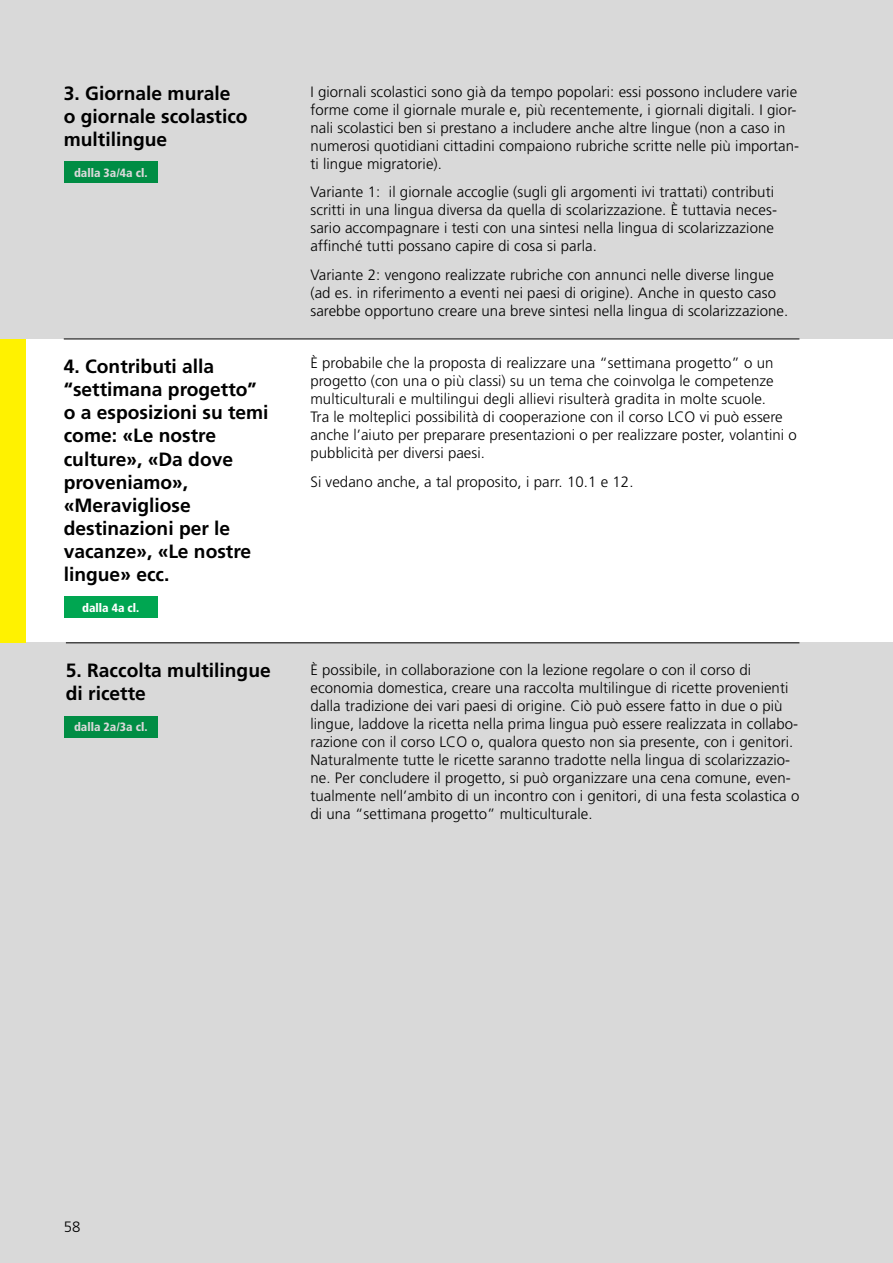
<style>
.page{position:relative;width:893px;height:1263px;background:#fff}
.page>*{position:absolute;margin:0;border:0;box-sizing:border-box;transform-origin:0 0}
.t1{font:700 19.2px/23.1px "Frutiger";color:#000}
.t2{font:300 15px/18px "Frutiger";letter-spacing:.005em;color:#000}
.t3{font:900 condensed 12px "Frutiger";color:#fff}
</style>
<div class="page">
<hr style="left:64px;top:339px;width:735px;height:1px;background:#000">
<hr style="left:66px;top:642px;width:733px;height:1px;background:#000">
<div style="left:64px;top:597px;width:93px;height:21px;background:#00a651"></div>
<div style="left:0;top:643px;width:893px;height:620px;background:#d9d9d9"></div>
<div style="left:0;top:339px;width:26px;height:304px;background:#fff200"></div>
<div style="left:0;top:0;width:893px;height:339px;background:#d9d9d9"></div>
<p class="t1" style="left:64px;top:82px;width:185px">3. Giornale murale<br>o giornale scolastico multilingue</p>
<p class="t3" style="left:74px;top:166px;width:75px">dalla 3a/4a cl.</p>
<p class="t1" style="left:64px;top:355px;width:206px">4. Contributi alla “settimana progetto” o a esposizioni su temi come: «Le nostre culture», «Da dove proveniamo», «Meravigliose destinazioni per le vacanze», «Le nostre lingue» ecc.</p>
<p class="t3" style="left:82px;top:601px;width:59px">dalla 4a cl.</p>
<p class="t1" style="left:66px;top:659px;width:206px">5. Raccolta multilingue di ricette</p>
<p class="t3" style="left:74px;top:720px;width:75px">dalla 2a/3a cl.</p>
<p class="t2" style="left:310px;top:83px;width:490px">I giornali scolastici sono già da tempo popolari: essi possono includere varie forme come il giornale murale e, più recentemente, i giornali digitali. I gior&shy;nali scolastici ben si prestano a includere anche altre lingue (non a caso in numerosi quotidiani cittadini compaiono rubriche scritte nelle più importan&shy;ti lingue migratorie).</p>
<p class="t2" style="left:310px;top:183px;width:468px">Variante 1: il giornale accoglie (sugli gli argomenti ivi trattati) contributi scritti in una lingua diversa da quella di scolarizzazione. È tuttavia neces&shy;sario accompagnare i testi con una sintesi nella lingua di scolarizzazione affinché tutti possano capire di cosa si parla.</p>
<p class="t2" style="left:310px;top:266px;width:479px">Variante 2: vengono realizzate rubriche con annunci nelle diverse lingue (ad es. in riferimento a eventi nei paesi di origine). Anche in questo caso sarebbe opportuno creare una breve sintesi nella lingua di scolarizzazione.</p>
<p class="t2" style="left:310px;top:354px;width:488px">È probabile che la proposta di realizzare una “settimana progetto” o un progetto (con una o più classi) su un tema che coinvolga le competenze multiculturali e multilingui degli allievi risulterà gradita in molte scuole.<br>Tra le molteplici possibilità di cooperazione con il corso LCO vi può essere anche l’aiuto per preparare presentazioni o per realizzare poster, volantini o pubblicità per diversi paesi.</p>
<p class="t2" style="left:310px;top:473px;width:325px">Si vedano anche, a tal proposito, i parr. 10.1 e 12.</p>
<p class="t2" style="left:310px;top:661px;width:490px">È possibile, in collaborazione con la lezione regolare o con il corso di economia domestica, creare una raccolta multilingue di ricette provenienti dalla tradizione dei vari paesi di origine. Ciò può essere fatto in due o più lingue, laddove la ricetta nella prima lingua può essere realizzata in collabo&shy;razione con il corso LCO o, qualora questo non sia presente, con i genitori.<br>Naturalmente tutte le ricette saranno tradotte nella lingua di scolarizzazio&shy;ne. Per concludere il progetto, si può organizzare una cena comune, even&shy;tualmente nell’ambito di un incontro con i genitori, di una festa scolastica o di una “settimana progetto” multiculturale.</p>
<p class="t2" style="left:64px;top:1218px;width:18px">58</p>
</div>
